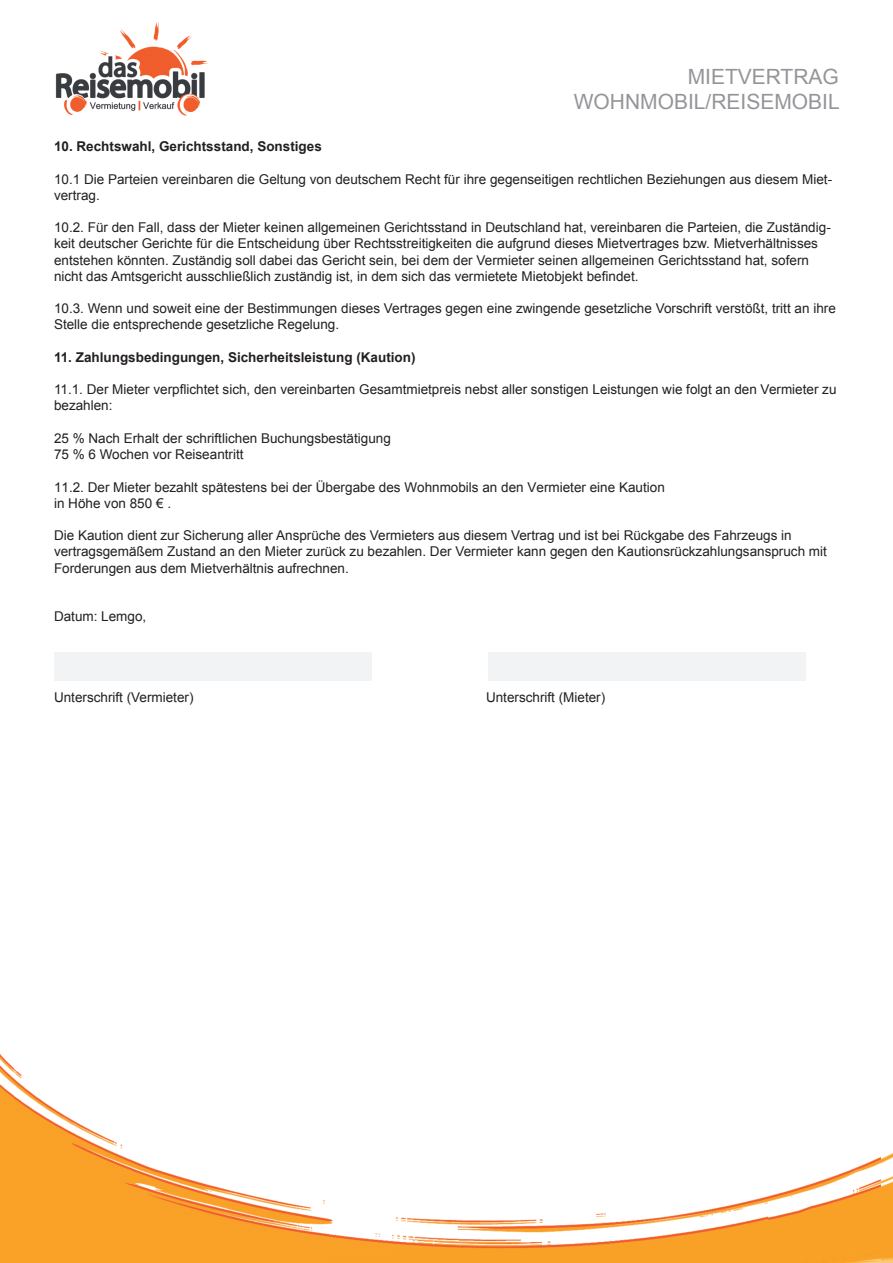
<style>
.page{position:relative;width:893px;height:1263px;background:#fff}
.page>*{position:absolute;margin:0;border:0;box-sizing:border-box;transform-origin:0 0}
.t1{font:21px/25.2px "Arial";color:#939598;text-align:right}
.t2{font:13.5px/16.2px "Arial";color:#231f20}
.t3{font:700 13.5px "Arial";color:#231f20}
</style>
<div class="page">
<img style="left:1px;top:22px;width:892px;height:1241px">
<div style="left:55px;top:652px;width:317px;height:29px;background:#f2f3f4"></div>
<div style="left:488px;top:652px;width:317px;height:29px;background:#f2f3f4"></div>
<h1 class="t1" style="left:574px;top:64px;width:268px">MIETVERTRAG<br>WOHNMOBIL/REISEMOBIL</h1>
<p class="t3" style="left:54px;top:138px;width:269px">10. Rechtswahl, Gerichtsstand, Sonstiges</p>
<p class="t2" style="left:54px;top:171px;width:780px">10.1 Die Parteien vereinbaren die Geltung von deutschem Recht für ihre gegenseitigen rechtlichen Beziehungen aus diesem Miet&shy;vertrag.</p>
<p class="t2" style="left:54px;top:220px;width:778px">10.2. Für den Fall, dass der Mieter keinen allgemeinen Gerichtsstand in Deutschland hat, vereinbaren die Parteien, die Zuständig&shy;keit deutscher Gerichte für die Entscheidung über Rechtsstreitigkeiten die aufgrund dieses Mietvertrages bzw. Mietverhältnisses entstehen könnten. Zuständig soll dabei das Gericht sein, bei dem der Vermieter seinen allgemeinen Gerichtsstand hat, sofern nicht das Amtsgericht ausschließlich zuständig ist, in dem sich das vermietete Mietobjekt befindet.</p>
<p class="t2" style="left:54px;top:301px;width:783px">10.3. Wenn und soweit eine der Bestimmungen dieses Vertrages gegen eine zwingende gesetzliche Vorschrift verstößt, tritt an ihre<br>Stelle die entsprechende gesetzliche Regelung.</p>
<p class="t3" style="left:54px;top:348px;width:363px">11. Zahlungsbedingungen, Sicherheitsleistung (Kaution)</p>
<p class="t2" style="left:54px;top:382px;width:784px">11.1. Der Mieter verpflichtet sich, den vereinbarten Gesamtmietpreis nebst aller sonstigen Leistungen wie folgt an den Vermieter zu bezahlen:</p>
<p class="t2" style="left:54px;top:430px;width:338px">25 % Nach Erhalt der schriftlichen Buchungsbestätigung<br>75 % 6 Wochen vor Reiseantritt</p>
<p class="t2" style="left:54px;top:479px;width:612px">11.2. Der Mieter bezahlt spätestens bei der Übergabe des Wohnmobils an den Vermieter eine Kaution in Höhe von 850 € .</p>
<p class="t2" style="left:54px;top:527px;width:774px">Die Kaution dient zur Sicherung aller Ansprüche des Vermieters aus diesem Vertrag und ist bei Rückgabe des Fahrzeugs in vertragsgemäßem Zustand an den Mieter zurück zu bezahlen. Der Vermieter kann gegen den Kautionsrückzahlungsanspruch mit<br>Forderungen aus dem Mietverhältnis aufrechnen.</p>
<p class="t2" style="left:54px;top:608px;width:94px">Datum: Lemgo,</p>
<p class="t2" style="left:54px;top:689px;width:141px">Unterschrift (Vermieter)</p>
<p class="t2" style="left:486px;top:689px;width:121px">Unterschrift (Mieter)</p>
</div>
